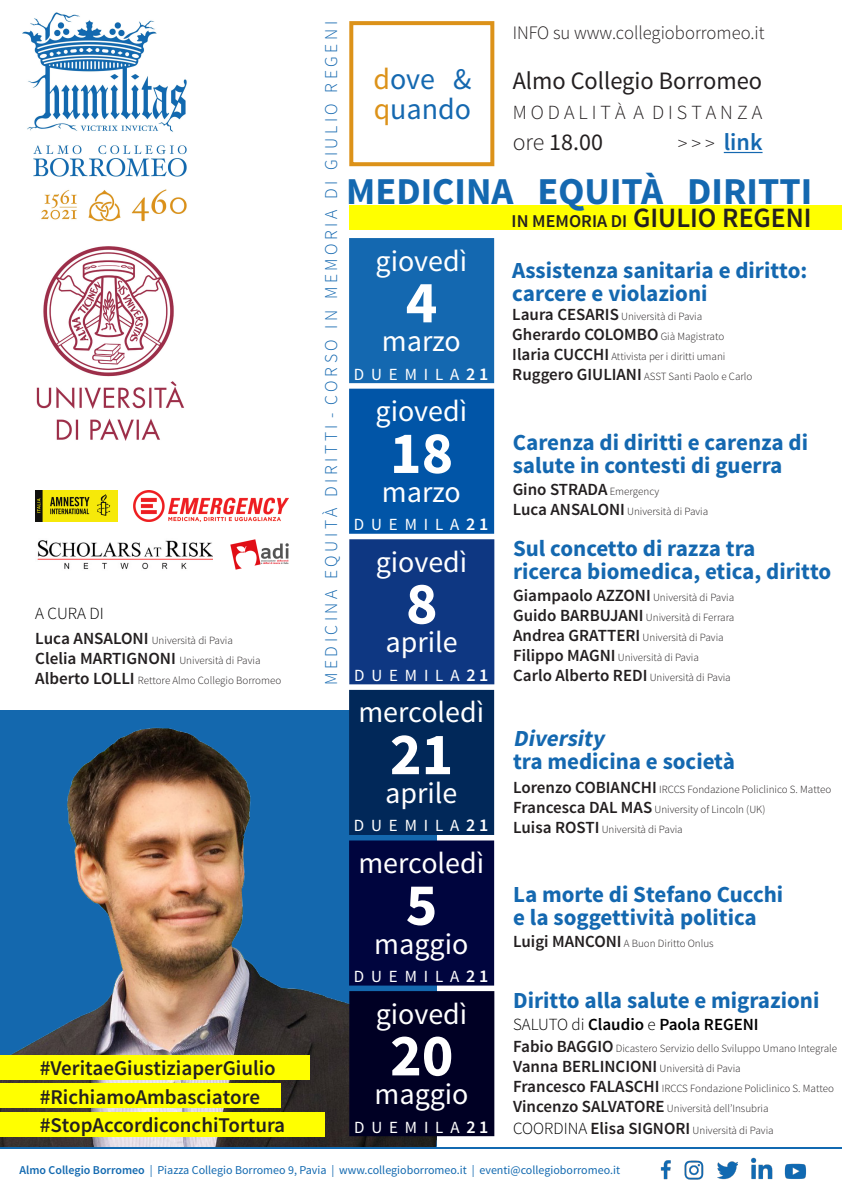
<style>
.page{position:relative;width:842px;height:1191px;background:#fff}
.page>*{position:absolute;margin:0;border:0;box-sizing:border-box;transform-origin:0 0}
.t1{font:700 60px "Source Sans Pro";color:#fff}
.t2{font:700 38px "Source Sans Pro";color:#1468b0}
.t3{font:30px "Source Sans Pro";color:#fff}
.t4{font:30px "Source Sans Pro";color:#1468b0}
.t5{font:600 28px "Source Sans Pro";color:#231f20}
.t6{font:25px "Source Sans Pro";color:#231f20}
.t7{font:24px "Source Sans Pro";color:#231f20}
.t8{font:600 24px "Source Sans Pro";color:#1468b0}
.t9{font:700 23px/23px "Source Sans Pro";color:#1468b0}
.t10{font:italic 700 23px "Source Sans Pro";color:#1468b0}
.t11{font:600 21px "Source Sans Pro";color:#231f20}
.t12{font:300 20px "Source Sans Pro";color:#231f20}
.t13{font:300 19px "Source Sans Pro";color:#231f20}
.t14{font:300 18px "Source Sans Pro";color:#1468b0}
.t15{font:17px "Source Sans Pro";color:#fff}
.t16{font:600 17px "Source Sans Pro";color:#231f20}
.t17{font:600 17px "Source Sans Pro";color:#000}
.t18{font:300 17px "Source Sans Pro";letter-spacing:-.005em;color:#000}
.t19{font:12px "Source Sans Pro";color:#1269b0}
.t20{font:300 11px "Source Sans Pro";color:#231f20}
.s1{font-weight:600;font-size:17px}
.s2{color:#dc9219}
.s3{font-weight:300}
.s4{font-weight:300;font-size:20px;color:#231f20}
.s5{font-size:18px}
.s6{font-weight:600;font-size:18px}
.s7{font-weight:300;font-size:11px}
.s8{font-size:17px;color:#000}
.s9{font-weight:600}
</style>
<div class="page">
<div style="left:349px;top:206px;width:493px;height:24px;background:#ff0"></div>
<img style="left:0;top:710px;width:437px;height:436px">
<div style="left:349px;top:389px;width:145px;height:145px;background:#0155a7;border:4px solid #0155a7"></div>
<div style="left:349px;top:21px;width:145px;height:145px;background:#fff;border:4px solid #dc9219"></div>
<div style="left:349px;top:539px;width:145px;height:145px;background:#0e3782;border:4px solid #0e3782"></div>
<div style="left:349px;top:690px;width:145px;height:145px;background:#012859"></div>
<div style="left:349px;top:840px;width:145px;height:145px;background:#00053e"></div>
<hr style="left:0;top:1146px;width:842px;height:2px;background:#1169b1">
<img style="left:660px;top:1160px;width:11px;height:20px">
<img style="left:684px;top:1160px;width:20px;height:20px">
<img style="left:717px;top:1161px;width:21px;height:19px">
<img style="left:751px;top:1157px;width:22px;height:23px">
<img style="left:784px;top:1163px;width:22px;height:16px">
<div style="left:349px;top:991px;width:145px;height:145px;background:#000024;border:4px solid #000024"></div>
<hr style="left:724px;top:152px;width:38px;height:1px;background:#1468b0">
<div style="left:349px;top:238px;width:145px;height:145px;background:#1468b0;border:4px solid #1468b0"></div>
<img style="left:230px;top:539px;width:59px;height:31px">
<img style="left:37px;top:540px;width:175px;height:30px">
<img style="left:35px;top:490px;width:83px;height:31px">
<img style="left:134px;top:490px;width:155px;height:31px">
<img style="left:22px;top:12px;width:165px;height:210px">
<img style="left:36px;top:246px;width:148px;height:195px">
<div style="left:0;top:1111px;width:325px;height:25px;background:#ff0"></div>
<div style="left:0;top:1083px;width:281px;height:24px;background:#ff0"></div>
<div style="left:0;top:1055px;width:309px;height:24px;background:#ff0"></div>
<p class="t18" style="left:35px;top:603px;width:70px">A CURA DI</p>
<p class="t20" style="left:35px;top:634px;width:199px"><span class="s1">Luca ANSALONI</span> Università di Pavia</p>
<p class="t20" style="left:35px;top:654px;width:227px"><span class="s1">Clelia MARTIGNONI</span> Università di Pavia</p>
<p class="t20" style="left:35px;top:674px;width:247px"><span class="s1">Alberto LOLLI</span> Rettore Almo Collegio Borromeo</p>
<p class="t11" style="left:40px;top:1055px;width:238px">#VeritaeGiustiziaperGiulio</p>
<p class="t11" style="left:40px;top:1083px;width:222px">#RichiamoAmbasciatore</p>
<p class="t11" style="left:40px;top:1111px;width:247px">#StopAccordiconchiTortura</p>
<p class="t14" style="left:320px;top:685px;width:665px;rotate:-90deg">M E D I C I N A E Q U I T À D I R I T T I - C O R S O I N M E M O R I A D I G I U L I O R E G E N I</p>
<p class="t4" style="left:373px;top:61px;width:100px"><span class="s2">d</span>ove &amp;</p>
<p class="t4" style="left:374px;top:91px;width:99px"><span class="s2">q</span>uando</p>
<p class="t13" style="left:513px;top:21px;width:253px">INFO su www.collegioborromeo.it</p>
<p class="t6" style="left:513px;top:65px;width:251px">Almo Collegio Borromeo</p>
<p class="t12" style="left:513px;top:100px;width:251px">M O D A L I T À A D I S T A N Z A</p>
<p class="t7" style="left:513px;top:127px;width:92px"><span class="s3">ore</span> 18.00</p>
<p class="t8" style="left:678px;top:127px;width:86px"><span class="s4">&gt; &gt; &gt;</span> link</p>
<p class="t2" style="left:346px;top:166px;width:467px">MEDICINA EQUITÀ DIRITTI</p>
<p class="t5" style="left:512px;top:200px;width:301px"><span class="s5">IN MEMORIA DI</span> GIULIO REGENI</p>
<p class="t3" style="left:376px;top:242px;width:93px">giovedì</p>
<p class="t1" style="left:406px;top:264px;width:33px">4</p>
<p class="t3" style="left:382px;top:322px;width:81px">marzo</p>
<p class="t15" style="left:354px;top:363px;width:136px">D U E M I L A <span class="s6">2 1</span></p>
<p class="t3" style="left:376px;top:392px;width:93px">giovedì</p>
<p class="t1" style="left:390px;top:414px;width:65px">18</p>
<p class="t3" style="left:382px;top:473px;width:81px">marzo</p>
<p class="t15" style="left:354px;top:514px;width:136px">D U E M I L A <span class="s6">2 1</span></p>
<p class="t3" style="left:376px;top:543px;width:93px">giovedì</p>
<p class="t1" style="left:406px;top:565px;width:33px">8</p>
<p class="t3" style="left:385px;top:624px;width:74px">aprile</p>
<p class="t15" style="left:354px;top:664px;width:136px">D U E M I L A <span class="s6">2 1</span></p>
<p class="t3" style="left:358px;top:694px;width:127px">mercoledì</p>
<p class="t1" style="left:390px;top:715px;width:65px">21</p>
<p class="t3" style="left:385px;top:774px;width:74px">aprile</p>
<p class="t15" style="left:354px;top:815px;width:136px">D U E M I L A <span class="s6">2 1</span></p>
<p class="t3" style="left:358px;top:844px;width:127px">mercoledì</p>
<p class="t1" style="left:406px;top:866px;width:33px">5</p>
<p class="t3" style="left:374px;top:925px;width:96px">maggio</p>
<p class="t15" style="left:354px;top:965px;width:136px">D U E M I L A <span class="s6">2 1</span></p>
<p class="t3" style="left:376px;top:995px;width:93px">giovedì</p>
<p class="t1" style="left:390px;top:1017px;width:65px">20</p>
<p class="t3" style="left:374px;top:1075px;width:96px">maggio</p>
<p class="t15" style="left:354px;top:1116px;width:136px">D U E M I L A <span class="s6">2 1</span></p>
<p class="t9" style="left:512px;top:260px;width:297px">Assistenza sanitaria e diritto:</p>
<p class="t9" style="left:512px;top:283px;width:197px">carcere e violazioni</p>
<p class="t20" style="left:512px;top:310px;width:191px"><span class="s1">Laura CESARIS</span> Università di Pavia</p>
<p class="t16" style="left:512px;top:324px;width:214px">Gherardo COLOMBO <span class="s7">Già Magistrato</span></p>
<p class="t20" style="left:512px;top:350px;width:215px"><span class="s1">Ilaria CUCCHI</span> Attivista per i diritti umani</p>
<p class="t20" style="left:512px;top:370px;width:242px"><span class="s1">Ruggero GIULIANI</span> ASST Santi Paolo e Carlo</p>
<p class="t9" style="left:513px;top:431px;width:297px">Carenza di diritti e carenza di salute in contesti di guerra</p>
<p class="t16" style="left:513px;top:479px;width:148px">Gino STRADA <span class="s7">Emergency</span></p>
<p class="t20" style="left:513px;top:505px;width:197px"><span class="s1">Luca ANSALONI</span> Università di Pavia</p>
<p class="t9" style="left:513px;top:537px;width:244px">Sul concetto di razza tra</p>
<p class="t9" style="left:513px;top:560px;width:320px">ricerca biomedica, etica, diritto</p>
<p class="t20" style="left:513px;top:590px;width:222px"><span class="s1">Giampaolo AZZONI</span> Università di Pavia</p>
<p class="t20" style="left:513px;top:610px;width:223px"><span class="s1">Guido BARBUJANI</span> Università di Ferrara</p>
<p class="t20" style="left:513px;top:630px;width:212px"><span class="s1">Andrea GRATTERI</span> Università di Pavia</p>
<p class="t20" style="left:513px;top:650px;width:187px"><span class="s1">Filippo MAGNI</span> Università di Pavia</p>
<p class="t20" style="left:513px;top:670px;width:219px"><span class="s1">Carlo Alberto REDI</span> Università di Pavia</p>
<p class="t10" style="left:513px;top:723px;width:98px">Diversity</p>
<p class="t9" style="left:513px;top:750px;width:223px">tra medicina e società</p>
<p class="t20" style="left:513px;top:783px;width:320px"><span class="s1">Lorenzo COBIANCHI</span> IRCCS Fondazione Policlinico S. Matteo</p>
<p class="t20" style="left:513px;top:803px;width:254px"><span class="s1">Francesca DAL MAS</span> University of Lincoln (UK)</p>
<p class="t20" style="left:513px;top:823px;width:171px"><span class="s1">Luisa ROSTI</span> Università di Pavia</p>
<p class="t9" style="left:513px;top:883px;width:272px">La morte di Stefano Cucchi</p>
<p class="t9" style="left:513px;top:906px;width:245px">e la soggettività politica</p>
<p class="t20" style="left:513px;top:936px;width:202px"><span class="s1">Luigi MANCONI</span> A Buon Diritto Onlus</p>
<p class="t9" style="left:513px;top:990px;width:308px">Diritto alla salute e migrazioni</p>
<p class="t17" style="left:513px;top:1013px;width:247px"><span class="s3">SALUTO di</span> Claudio <span class="s3">e</span> Paola REGENI</p>
<p class="t20" style="left:513px;top:1041px;width:325px"><span class="s1">Fabio BAGGIO</span> Dicastero Servizio dello Sviluppo Umano Integrale</p>
<p class="t20" style="left:513px;top:1061px;width:229px"><span class="s1">Vanna BERLINCIONI</span> Università di Pavia</p>
<p class="t20" style="left:513px;top:1081px;width:322px"><span class="s1">Francesco FALASCHI</span> IRCCS Fondazione Policlinico S. Matteo</p>
<p class="t20" style="left:513px;top:1101px;width:257px"><span class="s1">Vincenzo SALVATORE</span> Università dell’Insubria</p>
<p class="t20" style="left:513px;top:1123px;width:262px"><span class="s8">COORDINA</span> <span class="s1">Elisa SIGNORI</span> Università di Pavia</p>
<p class="t19" style="left:19px;top:1162px;width:602px"><span class="s9">Almo Collegio Borromeo</span> | Piazza Collegio Borromeo 9, Pavia | www.collegioborromeo.it | eventi@collegioborromeo.it</p>
</div>
